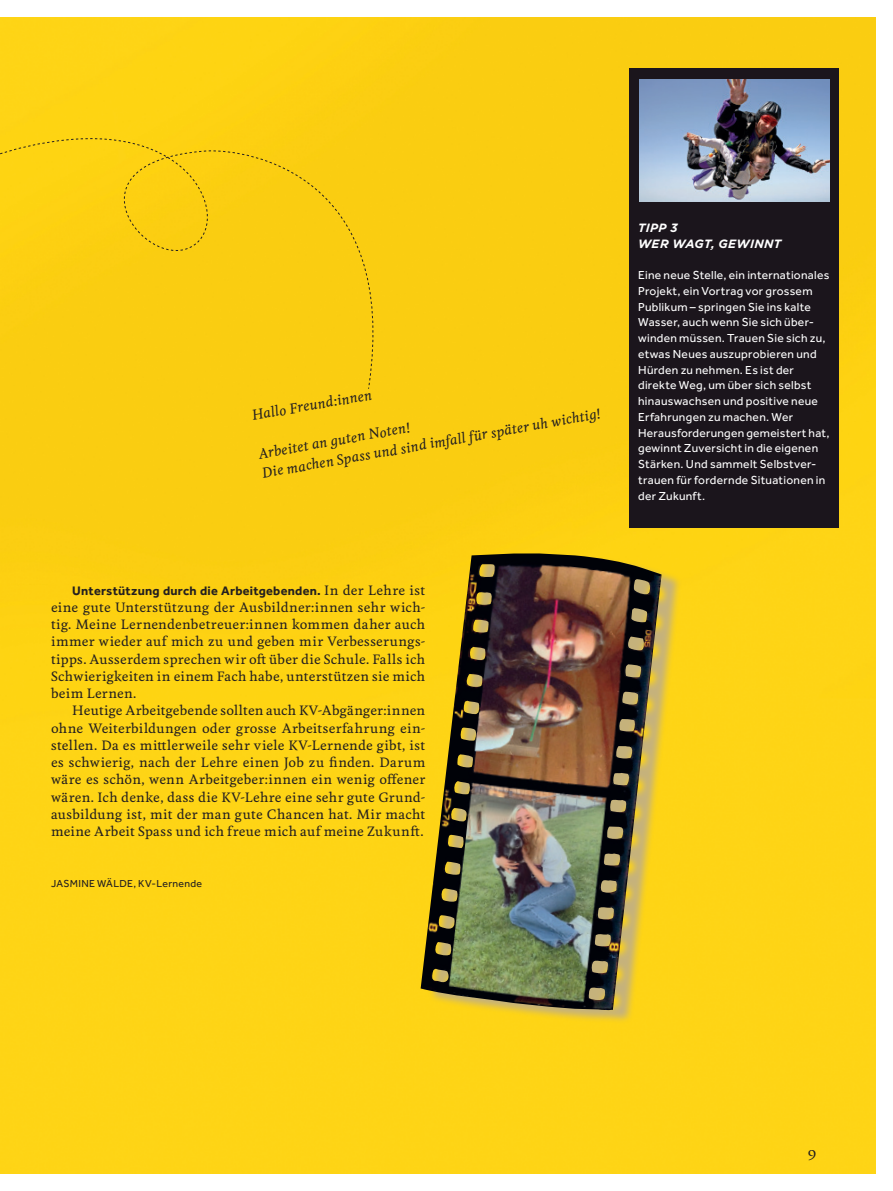
<style>
.page{position:relative;width:893px;height:1191px;background:#fff}
.page>*{position:absolute;margin:0;border:0;box-sizing:border-box;transform-origin:0 0}
.t1{font:italic 500 13.5px/19.5px "Feijoa";color:#231f20}
.t2{font:500 13.5px "Feijoa";color:#231f20}
.t3{font:500 12.75px/17.2px "Feijoa";letter-spacing:.025em;color:#231f20;text-align:justify}
.t4{font:700 12.75px "Effra";letter-spacing:.02em;color:#231f20}
.t5{font:12px/15.8px "Effra";letter-spacing:.025em;color:#fff}
.t6{font:italic 700 12px/15.8px "Gotham";letter-spacing:.025em;color:#fff}
.t7{font:10.5px "Effra";letter-spacing:.03em;color:#231f20}
.s1{font-family:"Feijoa";font-weight:500}
</style>
<div class="page">
<div style="left:0;top:17px;width:876px;height:1157px;background:#fed414"></div>
<div style="left:428px;top:553px;width:254px;height:470px;background:#b3a79e;opacity:.75"></div>
<img style="left:421px;top:553px;width:240px;height:457px">
<div style="left:629px;top:68px;width:210px;height:459px;background:#1b151c"></div>
<img style="left:639px;top:79px;width:190px;height:122px">
<div style="left:369px;top:149px;width:30px;height:237px;background:#facd11"></div>
<div style="left:0;top:130px;width:231px;height:9px;background:#fed412"></div>
<div style="left:0;top:139px;width:369px;height:250px;background:#facd11"></div>
<p class="t1" style="left:251px;top:406px;width:123px;rotate:-10deg">Hallo Freund:innen</p>
<p class="t1" style="left:257px;top:445px;width:344px;rotate:-10deg">Arbeitet an guten Noten!<br>Die machen Spass und sind imfall für später uh wichtig!</p>
<p class="t4" style="left:72px;top:582px;width:354px">Unterstützung durch die Arbeitgebenden. <span class="s1">In der Lehre ist</span></p>
<p class="t3" style="left:51px;top:599px;width:376px">eine gute Unterstützung der Ausbildner:innen sehr wich&shy;tig. Meine Lernendenbetreuer:innen kommen daher auch immer wieder auf mich zu und geben mir Verbesserungs&shy;tipps. Ausserdem sprechen wir oft über die Schule. Falls ich Schwierigkeiten in einem Fach habe, unterstützen sie mich beim Lernen.</p>
<p class="t3" style="left:51px;top:702px;width:376px;text-indent:21px">Heutige Arbeitgebende sollten auch KV-Abgänger:innen ohne Weiterbildungen oder grosse Arbeitserfahrung ein&shy;stellen. Da es mittlerweile sehr viele KV-Lernende gibt, ist es schwierig, nach der Lehre einen Job zu finden. Darum wäre es schön, wenn Arbeitgeber:innen ein wenig offener wären. Ich denke, dass die KV-Lehre eine sehr gute Grund&shy;ausbildung ist, mit der man gute Chancen hat. Mir macht meine Arbeit Spass und ich freue mich auf meine Zukunft.</p>
<p class="t7" style="left:51px;top:877px;width:153px">JASMINE WÄLDE, KV-Lernende</p>
<p class="t6" style="left:638px;top:220px;width:145px">TIPP 3<br>WER WAGT, GEWINNT</p>
<p class="t5" style="left:638px;top:267px;width:193px">Eine neue Stelle, ein internationales<br>Projekt, ein Vortrag vor grossem<br>Publikum – springen Sie ins kalte<br>Wasser, auch wenn Sie sich über&shy;winden müssen. Trauen Sie sich zu, etwas Neues auszuprobieren und<br>Hürden zu nehmen. Es ist der direkte Weg, um über sich selbst hinauswachsen und positive neue<br>Erfahrungen zu machen. Wer<br>Herausforderungen gemeistert hat, gewinnt Zuversicht in die eigenen<br>Stärken. Und sammelt Selbstver&shy;trauen für fordernde Situationen in der Zukunft.</p>
<p class="t2" style="left:808px;top:1143px;width:10px">9</p>
</div>
